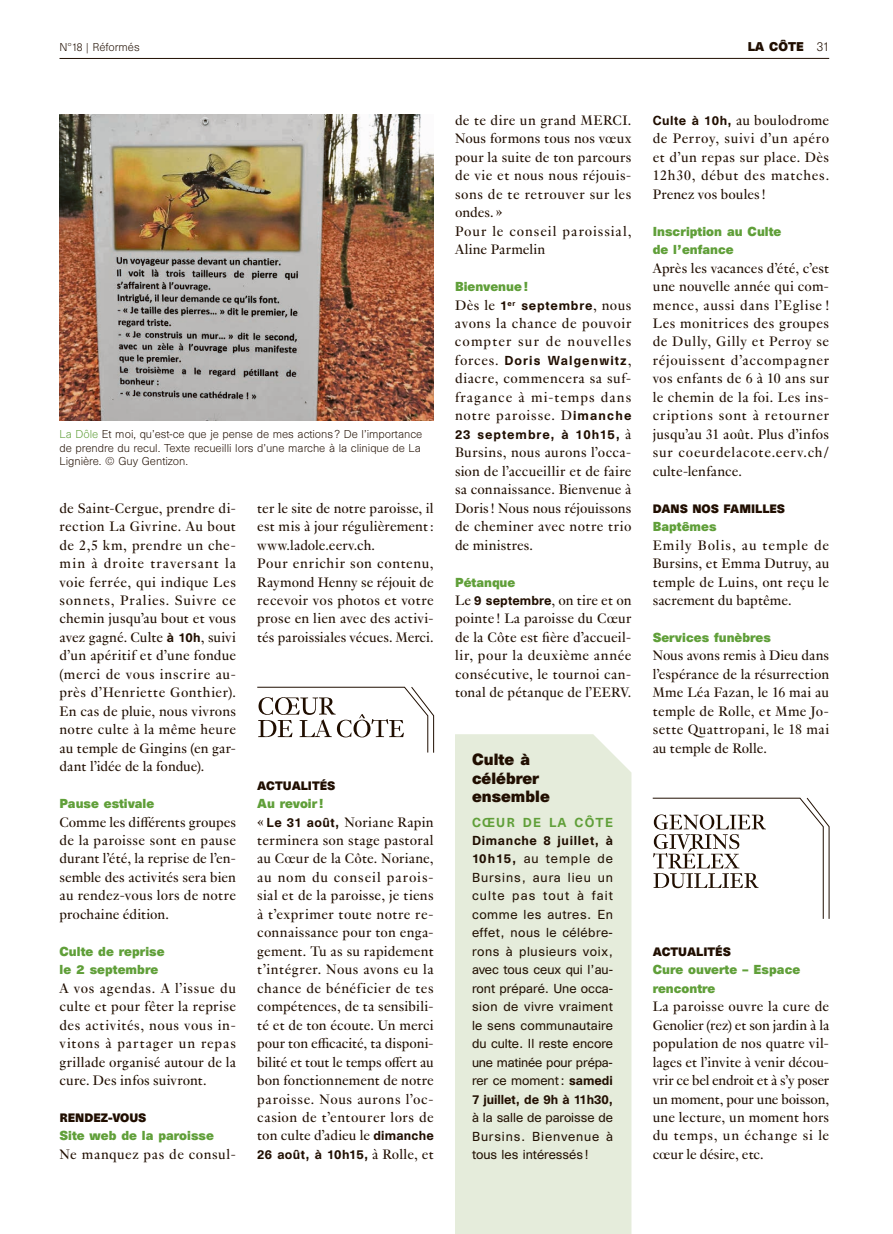
<style>
.page{position:relative;width:893px;height:1234px;background:#fff}
.page>*{position:absolute;margin:0;border:0;box-sizing:border-box;transform-origin:0 0}
.t1{font:15px/18.5px "Genath";letter-spacing:.02em;color:#200e00;text-align:justify}
.t2{font:700 15px/18.5px "Unica SB";color:#200e00}
.t3{font:12px/18.5px "Unica SB";color:#200e00;text-align:justify}
.t4{font:700 12px/18.5px "Unica SB";color:#609f39}
.t5{font:500 12px "Unica SB";letter-spacing:.08em;color:#200e00}
.t6{font:500 12px "Unica SB";letter-spacing:.025em;color:#200e00}
.t7{font:500 12px "Unica SB";letter-spacing:.1em;color:#609f39}
.t8{font:700 11.7px "Unica SB";color:#200e00}
.t9{font:700 11.25px "Unica SB";color:#200e00}
.t10{font:300 10.5px/13.5px "Unica SB";color:#200e00}
.s1{font-weight:300;font-size:12px}
.s2{color:#609f39}
.s3{font-family:"Unica SB";font-weight:500;font-size:12px}
.s4{font-family:"Genath";font-weight:400;font-size:15px}
.s5{font-weight:500}
</style>
<div class="page">
<svg style="left:257px;top:686px;width:177px;height:67px"></svg>
<svg style="left:652px;top:797px;width:177px;height:122px"></svg>
<div style="left:455px;top:734px;width:176px;height:499px;background:#e5ecdb"></div>
<img style="left:60px;top:115px;width:374px;height:305px">
<hr style="left:60px;top:58px;width:769px;height:1px;background:#200e00">
<p class="t10" style="left:60px;top:41px;width:82px">N°18 | Réformés</p>
<p class="t8" style="left:748px;top:39px;width:83px">LA CÔTE <span class="s1">31</span></p>
<p class="t10" style="left:60px;top:428px;width:364px"><span class="s2">La Dôle</span> Et moi, qu’est-ce que je pense de mes actions? De l’importance de prendre du recul. Texte recueilli lors d’une marche à la clinique de La<br>Lignière. © Guy Gentizon.</p>
<p class="t1" style="left:60px;top:497px;width:178px">de Saint-Cergue, prendre di&shy;rection La Givrine. Au bout de 2,5 km, prendre un che&shy;min à droite traversant la voie ferrée, qui indique Les sonnets, Pralies. Suivre ce chemin jusqu’au bout et vous avez gagné. Culte <span class="s3">à 10h</span>, suivi d’un apéritif et d’une fondue (merci de vous inscrire au&shy;près d’Henriette Gonthier).<br>En cas de pluie, nous vivrons notre culte à la même heure au temple de Gingins (en gar&shy;dant l’idée de la fondue).</p>
<p class="t4" style="left:60px;top:795px;width:96px">Pause estivale</p>
<p class="t1" style="left:60px;top:811px;width:178px">Comme les différents groupes de la paroisse sont en pause durant l’été, la reprise de l’en&shy;semble des activités sera bien au rendez-vous lors de notre prochaine édition.</p>
<p class="t4" style="left:60px;top:943px;width:107px">Culte de reprise le 2 septembre</p>
<p class="t1" style="left:60px;top:977px;width:178px">A vos agendas. A l’issue du culte et pour fêter la reprise des activités, nous vous in&shy;vitons à partager un repas grillade organisé autour de la cure. Des infos suivront.</p>
<p class="t9" style="left:60px;top:1110px;width:88px">RENDEZ-VOUS</p>
<p class="t4" style="left:60px;top:1127px;width:156px">Site web de la paroisse</p>
<p class="t1" style="left:60px;top:1143px;width:178px">Ne manquez pas de consul-</p>
<p class="t1" style="left:257px;top:497px;width:178px;text-align:left">ter le site de notre paroisse, il est mis à jour régulièrement : www.ladole.eerv.ch.<br>Pour enrichir son contenu,<br>Raymond Henny se réjouit de recevoir vos photos et votre prose en lien avec des activi&shy;tés paroissiales vécues. Merci.</p>
<p class="t9" style="left:257px;top:778px;width:80px">ACTUALITÉS</p>
<p class="t4" style="left:257px;top:795px;width:68px">Au revoir !</p>
<p class="t1" style="left:257px;top:811px;width:178px">« <span class="s3">Le 31 août,</span> Noriane Rapin terminera son stage pastoral au Cœur de la Côte. Noriane, au nom du conseil parois&shy;sial et de la paroisse, je tiens à t’exprimer toute notre re&shy;connaissance pour ton enga&shy;gement. Tu as su rapidement t’intégrer. Nous avons eu la chance de bénéficier de tes compétences, de ta sensibili&shy;té et de ton écoute. Un merci pour ton efficacité, ta disponi&shy;bilité et tout le temps offert au bon fonctionnement de notre paroisse. Nous aurons l’oc&shy;casion de t’entourer lors de ton culte d’adieu le <span class="s3">dimanche</span></p>
<p class="t6" style="left:257px;top:1146px;width:178px">26 août, à 10h15, <span class="s4">à Rolle, et</span></p>
<p class="t1" style="left:455px;top:110px;width:178px;text-align:left">de te dire un grand MERCI.<br>Nous formons tous nos vœux pour la suite de ton parcours de vie et nous nous réjouis&shy;sons de te retrouver sur les ondes. »<br>Pour le conseil paroissial,<br>Aline Parmelin</p>
<p class="t4" style="left:455px;top:278px;width:75px">Bienvenue!</p>
<p class="t1" style="left:455px;top:294px;width:178px">Dès le <span class="s3">1</span><sup>er</sup> <span class="s3">septembre</span>, nous avons la chance de pouvoir compter sur de nouvelles</p>
<p class="t5" style="left:455px;top:353px;width:178px"><span class="s4">forces.</span> Doris Walgenwitz<span class="s4">,</span></p>
<p class="t1" style="left:455px;top:368px;width:178px">diacre, commencera sa suf&shy;fragance à mi-temps dans notre paroisse. D<span class="s3">imanche</span></p>
<p class="t5" style="left:455px;top:426px;width:178px">23 septembre, à 10h15, <span class="s4">à</span></p>
<p class="t1" style="left:455px;top:442px;width:178px">Bursins, nous aurons l’occa&shy;sion de l’accueillir et de faire sa connaissance. Bienvenue à Doris ! Nous nous réjouissons de cheminer avec notre trio de ministres.</p>
<p class="t4" style="left:455px;top:574px;width:62px">Pétanque</p>
<p class="t1" style="left:455px;top:589px;width:178px">Le <span class="s3">9 septembre</span>, on tire et on pointe ! La paroisse du Cœur de la Côte est fière d’accueil&shy;lir, pour la deuxième année consécutive, le tournoi can&shy;tonal de pétanque de l’EERV.</p>
<p class="t2" style="left:472px;top:751px;width:79px">Culte à célébrer ensemble</p>
<p class="t7" style="left:472px;top:814px;width:142px">CŒUR DE LA CÔTE</p>
<p class="t3" style="left:472px;top:831px;width:143px"><span class="s5">Dimanche 8 juillet, à 10h15,</span> au temple de Bursins, aura lieu un culte pas tout à fait comme les autres. En effet, nous le célébre&shy;rons à plusieurs voix, avec tous ceux qui l’au&shy;ront préparé. Une occa&shy;sion de vivre vraiment le sens communautaire du culte. Il reste encore une matinée pour prépa&shy;rer ce moment: <span class="s5">samedi 7 juillet, de 9h à 11h30,</span></p>
<p class="t3" style="left:472px;top:1108px;width:142px">à la salle de paroisse de Bursins. Bienvenue à tous les intéressés!</p>
<p class="t1" style="left:653px;top:110px;width:178px"><span class="s3">Culte à 10h,</span> au boulodrome de Perroy, suivi d’un apéro et d’un repas sur place. Dès 12h30, début des matches.<br>Prenez vos boules !</p>
<p class="t4" style="left:653px;top:223px;width:130px">Inscription au Culte de l’enfance</p>
<p class="t1" style="left:653px;top:257px;width:178px">Après les vacances d’été, c’est une nouvelle année qui com&shy;mence, aussi dans l’Eglise !<br>Les monitrices des groupes de Dully, Gilly et Perroy se réjouissent d’accompagner vos enfants de 6 à 10 ans sur le chemin de la foi. Les ins&shy;criptions sont à retourner jusqu’au 31 août. Plus d’infos sur coeurdelacote.eerv.ch/ culte-lenfance.</p>
<p class="t9" style="left:653px;top:501px;width:134px">DANS NOS FAMILLES</p>
<p class="t4" style="left:653px;top:518px;width:65px">Baptêmes</p>
<p class="t1" style="left:653px;top:534px;width:178px">Emily Bolis, au temple de Bursins, et Emma Dutruy, au temple de Luins, ont reçu le sacrement du baptême.</p>
<p class="t4" style="left:653px;top:629px;width:120px">Services funèbres</p>
<p class="t1" style="left:653px;top:645px;width:178px">Nous avons remis à Dieu dans l’espérance de la résurrection Mme Léa Fazan, le 16 mai au temple de Rolle, et Mme Jo&shy;sette Quattropani, le 18 mai au temple de Rolle.</p>
<p class="t9" style="left:653px;top:944px;width:80px">ACTUALITÉS</p>
<p class="t4" style="left:653px;top:961px;width:149px">Cure ouverte – Espace rencontre</p>
<p class="t1" style="left:653px;top:995px;width:178px">La paroisse ouvre la cure de Genolier (rez) et son jardin à la population de nos quatre vil&shy;lages et l’invite à venir décou&shy;vrir ce bel endroit et à s’y poser un moment, pour une boisson, une lecture, un moment hors du temps, un échange si le cœur le désire, etc.</p>
</div>
